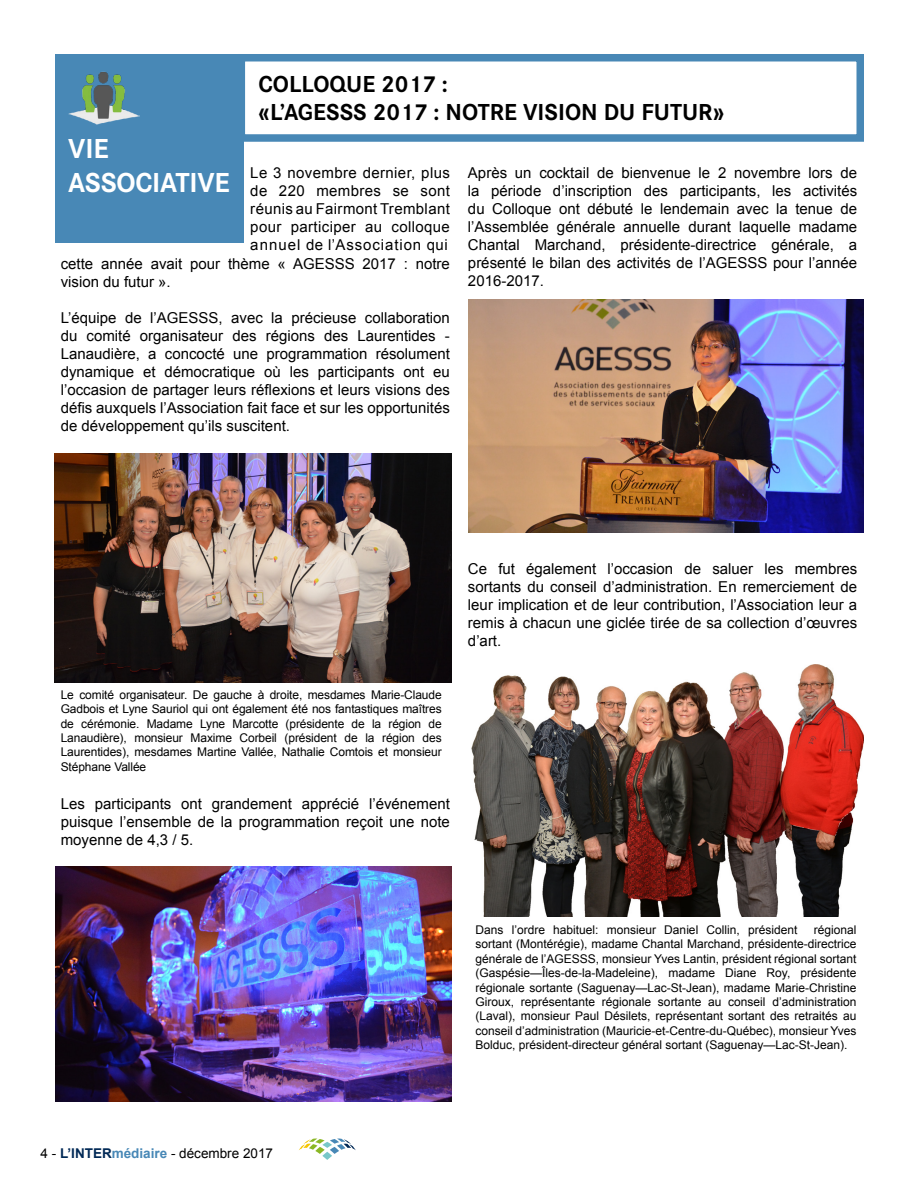
<style>
.page{position:relative;width:918px;height:1188px;background:#fff}
.page>*{position:absolute;margin:0;border:0;box-sizing:border-box;transform-origin:0 0}
.t1{font:700 28.5px/34.2px "Corporate S Pro";letter-spacing:-.01em;color:#fff}
.t2{font:700 24px/28.8px "Corporate S Pro";color:#000}
.t3{font:15px/18px "Arial";color:#000;text-align:justify}
.t4{font:13.5px "Arial";color:#000}
.t5{font:12px/14.4px "Arial";color:#000;text-align:justify}
.s1{font-weight:700;color:#002956}
.s2{font-weight:700;color:#4888b6}
</style>
<div class="page">
<svg style="left:322px;top:1152px;width:10px;height:8px"></svg>
<svg style="left:330px;top:1147px;width:9px;height:7px"></svg>
<svg style="left:315px;top:1147px;width:10px;height:7px"></svg>
<svg style="left:299px;top:1138px;width:57px;height:12px"></svg>
<div style="left:238px;top:54px;width:626px;height:88px;border:8px solid #4888b6"></div>
<div style="left:55px;top:54px;width:189px;height:189px;background:#4888b6"></div>
<img style="left:68px;top:71px;width:71px;height:54px">
<img style="left:55px;top:866px;width:396px;height:236px">
<img style="left:468px;top:299px;width:396px;height:234px">
<img style="left:471px;top:664px;width:393px;height:253px">
<img style="left:54px;top:454px;width:397px;height:229px">
<h2 class="t2" style="left:259px;top:67px;width:467px">COLLOQUE 2017 :<br>«L’AGESSS 2017 : NOTRE VISION DU FUTUR»</h2>
<h1 class="t1" style="left:68px;top:129px;width:163px">VIE<br>ASSOCIATIVE</h1>
<p class="t3" style="left:250px;top:163px;width:201px">Le 3 novembre dernier, plus de 220 membres se sont réunis au Fairmont Tremblant pour participer au colloque annuel de l’Association qui</p>
<p class="t3" style="left:61px;top:255px;width:391px">cette année avait pour thème « AGESSS 2017 : notre vision du futur ».</p>
<p class="t3" style="left:61px;top:309px;width:391px">L’équipe de l’AGESSS, avec la précieuse collaboration du comité organisateur des régions des Laurentides - Lanaudière, a concocté une programmation résolument dynamique et démocratique où les participants ont eu l’occasion de partager leurs réflexions et leurs visions des défis auxquels l’Association fait face et sur les opportunités de développement qu’ils suscitent.</p>
<p class="t3" style="left:468px;top:163px;width:391px">Après un cocktail de bienvenue le 2 novembre lors de la période d’inscription des participants, les activités du Colloque ont débuté le lendemain avec la tenue de l’Assemblée générale annuelle durant laquelle madame Chantal Marchand, présidente-directrice générale, a présenté le bilan des activités de l’AGESSS pour l’année 2016-2017.</p>
<p class="t5" style="left:61px;top:688px;width:382px">Le comité organisateur. De gauche à droite, mesdames Marie-Claude Gadbois et Lyne Sauriol qui ont également été nos fantastiques maîtres de cérémonie. Madame Lyne Marcotte (présidente de la région de Lanaudière), monsieur Maxime Corbeil (président de la région des Laurentides), mesdames Martine Vallée, Nathalie Comtois et monsieur Stéphane Vallée</p>
<p class="t3" style="left:61px;top:795px;width:391px">Les participants ont grandement apprécié l’événement puisque l’ensemble de la programmation reçoit une note moyenne de 4,3 / 5.</p>
<p class="t3" style="left:468px;top:559px;width:391px">Ce fut également l’occasion de saluer les membres sortants du conseil d’administration. En remerciement de leur implication et de leur contribution, l’Association leur a remis à chacun une giclée tirée de sa collection d’œuvres d’art.</p>
<p class="t5" style="left:476px;top:923px;width:323px">Dans l’ordre habituel: monsieur Daniel Collin, président</p>
<p class="t5" style="left:476px;top:923px;width:382px;text-indent:338px">régional sortant (Montérégie), madame Chantal Marchand, présidente-directrice générale de l’AGESSS, monsieur Yves Lantin, président régional sortant (Gaspésie—Îles-de-la-Madeleine), madame Diane Roy, présidente régionale sortante (Saguenay—Lac-St-Jean), madame Marie-Christine Giroux, représentante régionale sortante au conseil d’administration (Laval), monsieur Paul Désilets, représentant sortant des retraités au conseil d’administration (Mauricie-et-Centre-du-Québec), monsieur Yves Bolduc, président-directeur général sortant (Saguenay—Lac-St-Jean).</p>
<p class="t4" style="left:40px;top:1144px;width:234px">4 - <span class="s1">L’INTER</span><span class="s2">médiaire</span> - décembre 2017</p>
</div>
